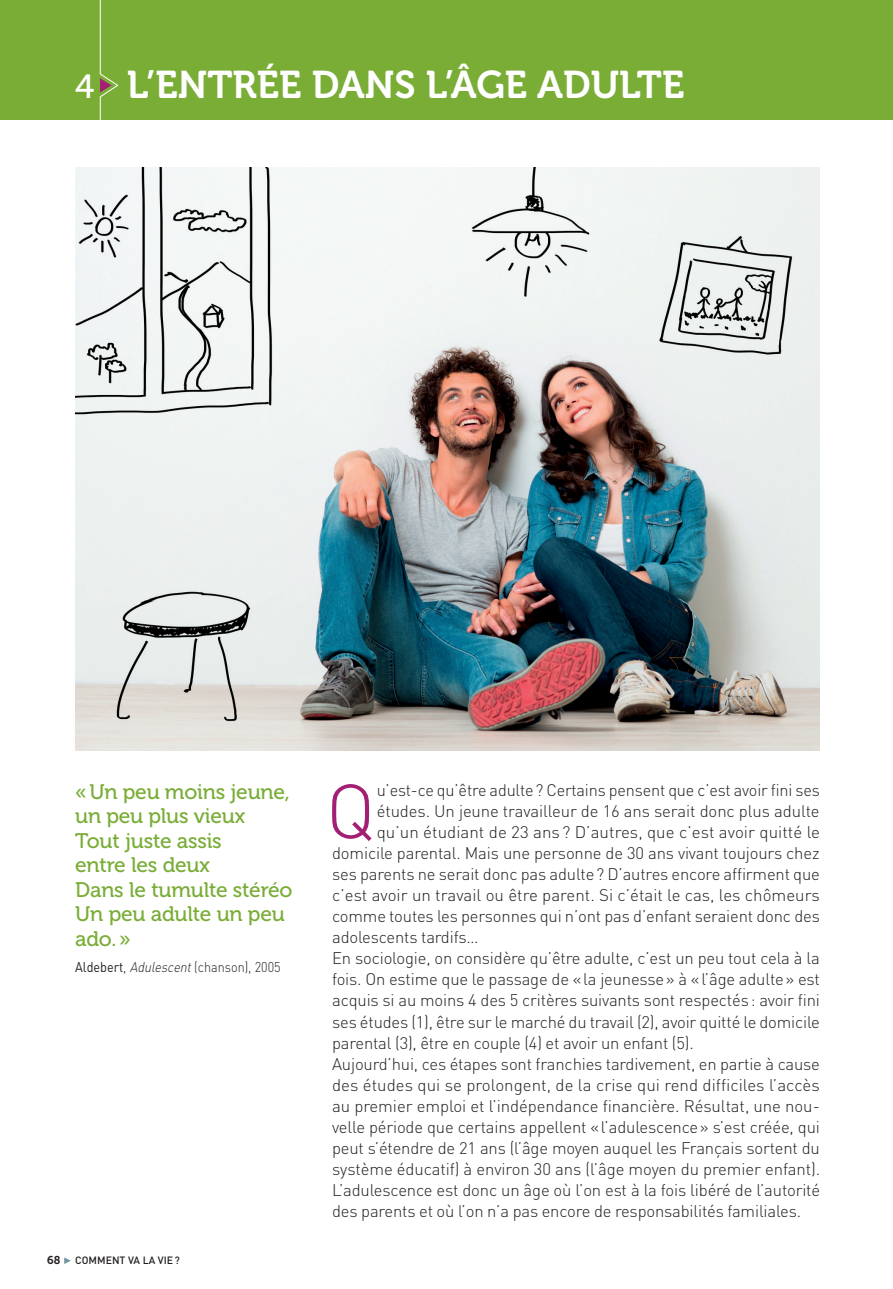
<style>
.page{position:relative;width:893px;height:1289px;background:#fff}
.page>*{position:absolute;margin:0;border:0;box-sizing:border-box;transform-origin:0 0}
.t1{font:300 75.6px "DIN";color:#a31f74}
.t2{font:38.5px "Museo 700";color:#fff}
.t3{font:21px/24.5px "Museo 500";letter-spacing:-.01em;color:#79ad36}
.t4{font:300 16.62px "DIN";letter-spacing:-.01em;color:#231f20}
.t5{font:300 14px "DIN";color:#231f20;scale:.9 1}
.t6{font:11.38px "Museo 700";color:#231f20}
.t7{font:500 10.5px "DIN";color:#231f20}
.s1{font-family:"Museo 500";font-size:33.43px}
.s2{font-weight:400}
.s3{font-style:italic}
</style>
<div class="page">
<svg style="left:64px;top:1257px;width:7px;height:6px"></svg>
<div style="left:0;top:0;width:892px;height:120px;background:#79ad36"></div>
<svg style="left:99px;top:0;width:20px;height:120px"></svg>
<img style="left:75px;top:168px;width:744px;height:582px">
<h2 class="t2" style="left:75px;top:63px;width:610px"><span class="s1">4</span> L’ENTRÉE DANS L’ÂGE ADULTE</h2>
<p class="t3" style="left:75px;top:779px;width:219px">«Un peu moins jeune, un peu plus vieux<br>Tout juste assis<br>entre les deux<br>Dans le tumulte stéréo<br>Un peu adulte un peu ado.»</p>
<p class="t5" style="left:75px;top:957px;width:230px"><span class="s2">Aldebert</span>, <span class="s3">Adulescent</span>(chanson), 2005</p>
<p class="t6" style="left:47px;top:1253px;width:15px">68</p>
<p class="t7" style="left:75px;top:1253px;width:106px">COMMENT VA LA VIE?</p>
<h1 class="t1" style="left:326px;top:764px;width:51px">Q</h1>
<p class="t4" style="left:376px;top:780px;width:444px">u’est-ce qu’être adulte? Certains pensent que c’est avoir fini ses</p>
<p class="t4" style="left:376px;top:801px;width:444px">études. Un jeune travailleur de 16 ans serait donc plus adulte</p>
<p class="t4" style="left:376px;top:822px;width:444px">qu’un étudiant de 23 ans ? D’autres, que c’est avoir quitté le</p>
<p class="t4" style="left:332px;top:843px;width:489px">domicile parental. Mais une personne de 30 ans vivant toujours chez</p>
<p class="t4" style="left:332px;top:864px;width:489px">ses parents ne serait donc pas adulte? D’autres encore affirment que</p>
<p class="t4" style="left:332px;top:885px;width:489px">c’est avoir un travail ou être parent. Si c’était le cas, les chômeurs</p>
<p class="t4" style="left:332px;top:906px;width:489px">comme toutes les personnes qui n’ont pas d’enfant seraient donc des</p>
<p class="t4" style="left:332px;top:927px;width:148px">adolescents tardifs…</p>
<p class="t4" style="left:332px;top:948px;width:489px">En sociologie, on considère qu’être adulte, c’est un peu tout cela à la</p>
<p class="t4" style="left:332px;top:969px;width:489px">fois. On estime que le passage de «la jeunesse» à «l’âge adulte» est</p>
<p class="t4" style="left:332px;top:990px;width:489px">acquis si au moins 4 des 5 critères suivants sont respectés: avoir fini</p>
<p class="t4" style="left:332px;top:1011px;width:489px">ses études (1), être sur le marché du travail (2), avoir quitté le domicile</p>
<p class="t4" style="left:332px;top:1032px;width:363px">parental (3), être en couple (4) et avoir un enfant (5).</p>
<p class="t4" style="left:332px;top:1053px;width:489px">Aujourd’hui, ces étapes sont franchies tardivement, en partie à cause</p>
<p class="t4" style="left:332px;top:1074px;width:489px">des études qui se prolongent, de la crise qui rend difficiles l’accès</p>
<p class="t4" style="left:332px;top:1095px;width:489px">au premier emploi et l’indépendance financière. Résultat, une nou-</p>
<p class="t4" style="left:332px;top:1116px;width:489px">velle période que certains appellent «l’adulescence» s’est créée, qui</p>
<p class="t4" style="left:332px;top:1137px;width:489px">peut s’étendre de 21 ans (l’âge moyen auquel les Français sortent du</p>
<p class="t4" style="left:332px;top:1158px;width:489px">système éducatif) à environ 30 ans (l’âge moyen du premier enfant).</p>
<p class="t4" style="left:332px;top:1179px;width:489px">L’adulescence est donc un âge où l’on est à la fois libéré de l’autorité</p>
<p class="t4" style="left:332px;top:1200px;width:470px">des parents et où l’on n’a pas encore de responsabilités familiales.</p>
</div>
